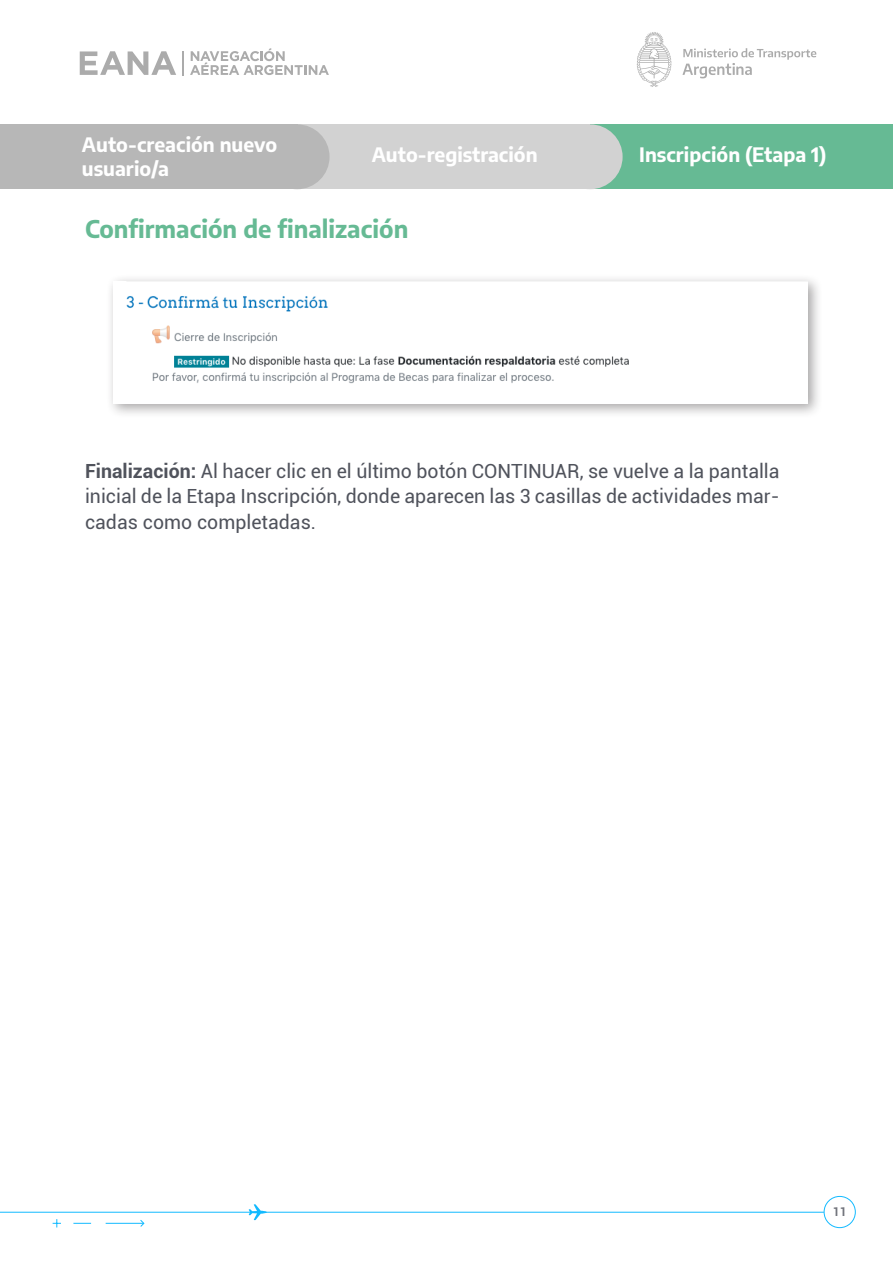
<style>
.page{position:relative;width:893px;height:1263px;background:#fff}
.page>*{position:absolute;margin:0;border:0;box-sizing:border-box;transform-origin:0 0}
.t1{font:700 24px "Encode Sans";color:#66ba94}
.t2{font:19.5px/25.5px "Roboto";color:#50535c;text-align:justify}
.Títulos_pasos{font:700 19.5px/24px "Encode Sans";color:#fff}
.t3{font:700 12px "Roboto";color:#73757d}
.s1{font-weight:700}
</style>
<div class="page">
<hr style="left:0;top:1212px;width:824px;height:1px;background:#12baff">
<svg style="left:53px;top:1219px;width:8px;height:8px"></svg>
<svg style="left:73px;top:1223px;width:18px;height:1px"></svg>
<hr style="left:106px;top:1223px;width:37px;height:1px;background:#12baff">
<svg style="left:249px;top:1204px;width:18px;height:16px"></svg>
<div style="left:824px;top:1196px;width:32px;height:32px;border:1px solid #12baff;border-radius:50%"></div>
<svg style="left:140px;top:1220px;width:5px;height:7px"></svg>
<svg style="left:80px;top:51px;width:96px;height:24px"></svg>
<svg style="left:190px;top:48px;width:139px;height:27px"></svg>
<svg style="left:182px;top:51px;width:1px;height:24px"></svg>
<svg style="left:682px;top:48px;width:134px;height:30px"></svg>
<svg style="left:637px;top:32px;width:34px;height:55px"></svg>
<div style="left:340px;top:124px;width:553px;height:65px;background:#66ba94"></div>
<div style="left:558px;top:124px;width:65px;height:65px;background:#d2d2d2;border-radius:50%"></div>
<div style="left:24px;top:124px;width:566px;height:65px;background:#d2d2d2"></div>
<div style="left:265px;top:124px;width:65px;height:65px;background:#b7b7b7;border-radius:50%"></div>
<div style="left:0;top:124px;width:297px;height:65px;background:#b7b7b7"></div>
<div style="left:106px;top:274px;width:717px;height:145px;background:#231f20;opacity:.4"></div>
<img style="left:113px;top:282px;width:695px;height:122px">
<p class="Títulos_pasos" style="left:82px;top:131px;width:197px">Auto-creación nuevo usuario/a</p>
<p class="Títulos_pasos" style="left:372px;top:141px;width:167px">Auto-registración</p>
<p class="Títulos_pasos" style="left:639px;top:141px;width:189px">Inscripción (Etapa 1)</p>
<p class="t1" style="left:85px;top:211px;width:325px">Confirmación de finalización</p>
<p class="t2" style="left:85px;top:457px;width:696px"><span class="s1">Finalización:</span> Al hacer clic en el último botón CONTINUAR, se vuelve a la pantalla inicial de la Etapa Inscripción, donde aparecen las 3 casillas de actividades mar&shy;cadas como completadas.</p>
<p class="t3" style="left:833px;top:1203px;width:15px">11</p>
</div>
